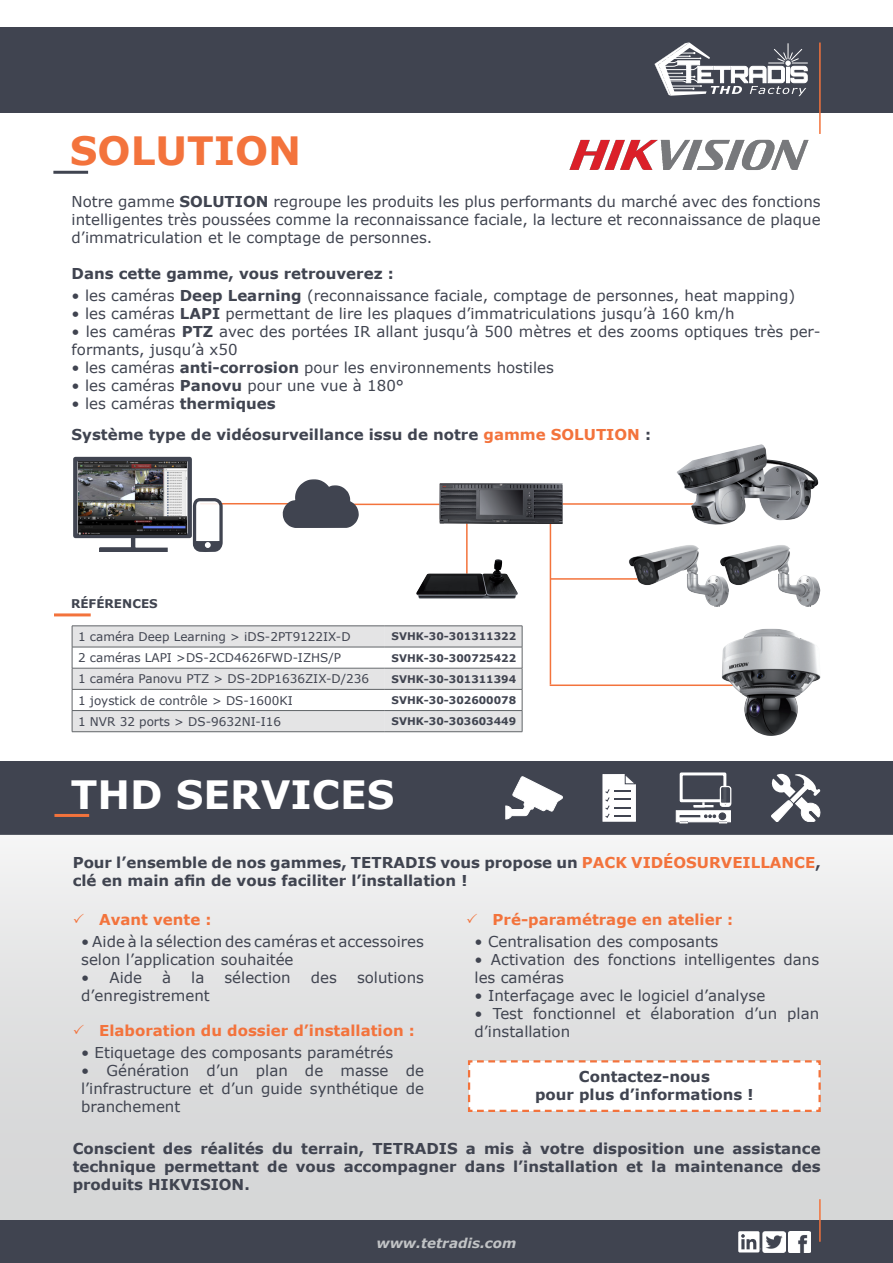
<style>
.page{position:relative;width:893px;height:1263px;background:#fff}
.page>*{position:absolute;margin:0;border:0;box-sizing:border-box;transform-origin:0 0}
.t1{font:700 39px "Verdana";color:#fff}
.t2{font:700 39px "Verdana";color:#f3733c}
.t3{font:15px/18px "Verdana";color:#404450}
.t4{font:700 15px/18px "Verdana";color:#404450}
.t5{font:700 15px "Verdana";color:#f3733c}
.t6{font:italic 700 13.5px "Verdana";color:#c1c3c5}
.t7{font:12px "Verdana";color:#404450}
.Titre_de_paragraphe{font:700 12px "Verdana";color:#404450}
.t8{font:700 10.5px "Verdana";color:#404450}
.s1{font-weight:700}
.s2{color:#f3733c}
.s3{color:#fff}
</style>
<div class="page">
<div style="left:0;top:761px;width:893px;height:73px;background:#404450"></div>
<div style="left:0;top:834px;width:893px;height:386px;background:linear-gradient(to bottom,#f1f2f2,#d1d2d3)"></div>
<hr style="left:53px;top:171px;width:35px;height:3px;background:#404450">
<svg style="left:506px;top:777px;width:56px;height:42px"></svg>
<svg style="left:602px;top:774px;width:34px;height:48px;background:#dedee1"></svg>
<div style="left:676px;top:810px;width:55px;height:12px;background:#fff;border:1px solid #fff"></div>
<div style="left:719px;top:813px;width:7px;height:7px;border:1px solid #404450;border-radius:50%"></div>
<svg style="left:680px;top:815px;width:47px;height:8px"></svg>
<div style="left:680px;top:815px;width:20px;height:2px;border:1px solid #404450"></div>
<div style="left:680px;top:772px;width:46px;height:30px;background:#404450;border:3px solid #fff"></div>
<svg style="left:691px;top:785px;width:41px;height:23px"></svg>
<svg style="left:771px;top:774px;width:49px;height:48px"></svg>
<hr style="left:54px;top:814px;width:35px;height:3px;background:#f3733c">
<hr style="left:550px;top:684px;width:211px;height:2px;background:#f3733c">
<hr style="left:557px;top:503px;width:156px;height:2px;background:#f3733c">
<hr style="left:550px;top:522px;width:1px;height:162px;background:#f3733c">
<hr style="left:550px;top:578px;width:109px;height:2px;background:#f3733c">
<svg style="left:72px;top:626px;width:451px;height:106px"></svg>
<hr style="left:72px;top:731px;width:312px;height:1px;background:#606467">
<hr style="left:384px;top:731px;width:138px;height:1px;background:#606467">
<hr style="left:54px;top:613px;width:37px;height:3px;background:#f3733c">
<img style="left:722px;top:629px;width:98px;height:107px">
<img style="left:629px;top:545px;width:91px;height:62px">
<img style="left:720px;top:545px;width:100px;height:62px">
<img style="left:677px;top:444px;width:141px;height:81px">
<hr style="left:466px;top:522px;width:2px;height:52px;background:#f3733c">
<img style="left:416px;top:559px;width:102px;height:39px">
<hr style="left:345px;top:504px;width:101px;height:1px;background:#f3733c">
<hr style="left:200px;top:503px;width:120px;height:1px;background:#f3733c">
<svg style="left:95px;top:538px;width:77px;height:14px"></svg>
<svg style="left:73px;top:457px;width:119px;height:81px;background:#474b55"></svg>
<img style="left:78px;top:461px;width:109px;height:73px">
<svg style="left:191px;top:496px;width:33px;height:56px"></svg>
<svg style="left:282px;top:479px;width:77px;height:49px"></svg>
<img style="left:439px;top:483px;width:124px;height:41px">
<div style="left:0;top:1220px;width:893px;height:43px;background:#404450"></div>
<hr style="left:819px;top:1199px;width:2px;height:43px;background:#f3733c">
<svg style="left:738px;top:1231px;width:23px;height:21px"></svg>
<img style="left:762px;top:1231px;width:23px;height:21px">
<img style="left:789px;top:1231px;width:21px;height:21px">
<svg style="left:467px;top:1059px;width:355px;height:54px"></svg>
<img style="left:570px;top:139px;width:238px;height:31px">
<div style="left:0;top:28px;width:893px;height:85px;background:#404450"></div>
<hr style="left:819px;top:43px;width:2px;height:91px;background:#f3733c">
<svg style="left:654px;top:43px;width:153px;height:53px"></svg>
<svg style="left:74px;top:913px;width:10px;height:10px"></svg>
<svg style="left:467px;top:913px;width:10px;height:10px"></svg>
<svg style="left:74px;top:1024px;width:10px;height:10px"></svg>
<p class="t2" style="left:70px;top:123px;width:233px">SOLUTION</p>
<p class="t3" style="left:72px;top:192px;width:751px;text-align:justify">Notre gamme <span class="s1">SOLUTION</span> regroupe les produits les plus performants du marché avec des fonctions intelligentes très poussées comme la reconnaissance faciale, la lecture et reconnaissance de plaque d’immatriculation et le comptage de personnes.</p>
<p class="t4" style="left:72px;top:264px;width:324px">Dans cette gamme, vous retrouverez :</p>
<p class="t3" style="left:72px;top:286px;width:725px">• les caméras <span class="s1">Deep Learning</span> (reconnaissance faciale, comptage de personnes, heat mapping)</p>
<p class="t3" style="left:72px;top:304px;width:665px">• les caméras <span class="s1">LAPI</span> permettant de lire les plaques d’immatriculations jusqu’à 160 km/h</p>
<p class="t3" style="left:72px;top:322px;width:751px">• les caméras <span class="s1">PTZ</span> avec des portées IR allant jusqu’à 500 mètres et des zooms optiques très per&shy;formants, jusqu’à x50</p>
<p class="t3" style="left:72px;top:358px;width:484px">• les caméras <span class="s1">anti-corrosion</span> pour les environnements hostiles</p>
<p class="t3" style="left:72px;top:376px;width:334px">• les caméras <span class="s1">Panovu</span> pour une vue à 180°</p>
<p class="t3" style="left:72px;top:394px;width:206px">• les caméras <span class="s1">thermiques</span></p>
<p class="t4" style="left:72px;top:425px;width:581px">Système type de vidéosurveillance issu de notre <span class="s2">gamme SOLUTION</span> :</p>
<p class="Titre_de_paragraphe" style="left:71px;top:595px;width:88px">RÉFÉRENCES</p>
<p class="t7" style="left:78px;top:628px;width:274px">1 caméra Deep Learning &gt; iDS-2PT9122IX-D</p>
<p class="t8" style="left:392px;top:629px;width:126px">SVHK-30-301311322</p>
<p class="t7" style="left:78px;top:650px;width:274px">2 caméras LAPI &gt;DS-2CD4626FWD-IZHS/P<span class="s3">N</span></p>
<p class="t8" style="left:392px;top:650px;width:126px">SVHK-30-300725422</p>
<p class="t7" style="left:78px;top:671px;width:293px">1 caméra Panovu PTZ &gt; DS-2DP1636ZIX-D/236</p>
<p class="t8" style="left:392px;top:671px;width:126px">SVHK-30-301311394</p>
<p class="t7" style="left:78px;top:692px;width:216px">1 joystick de contrôle &gt; DS-1600KI</p>
<p class="t8" style="left:392px;top:693px;width:126px">SVHK-30-302600078</p>
<p class="t7" style="left:78px;top:713px;width:205px">1 NVR 32 ports &gt; DS-9632NI-I16</p>
<p class="t8" style="left:392px;top:714px;width:126px">SVHK-30-303603449</p>
<p class="t1" style="left:71px;top:767px;width:325px">THD SERVICES</p>
<p class="t4" style="left:73px;top:853px;width:750px">Pour l’ensemble de nos gammes, TETRADIS vous propose un <span class="s2">PACK VIDÉOSURVEILLANCE</span>, clé en main afin de vous faciliter l’installation !</p>
<p class="t5" style="left:99px;top:909px;width:114px">Avant vente :</p>
<p class="t3" style="left:81px;top:932px;width:344px">• Aide à la sélection des caméras et accessoires selon l’application souhaitée</p>
<p class="t3" style="left:81px;top:968px;width:62px">• Aide</p>
<p class="t3" style="left:162px;top:968px;width:11px">à</p>
<p class="t3" style="left:191px;top:968px;width:15px">la</p>
<p class="t3" style="left:224px;top:968px;width:68px">sélection</p>
<p class="t3" style="left:311px;top:968px;width:28px">des</p>
<p class="t3" style="left:357px;top:968px;width:68px">solutions</p>
<p class="t3" style="left:81px;top:986px;width:130px">d’enregistrement</p>
<p class="t5" style="left:493px;top:909px;width:242px">Pré-paramétrage en atelier :</p>
<p class="t3" style="left:475px;top:932px;width:245px">• Centralisation des composants</p>
<p class="t3" style="left:475px;top:950px;width:346px">• Activation des fonctions intelligentes dans les caméras</p>
<p class="t3" style="left:475px;top:986px;width:292px">• Interfaçage avec le logiciel d’analyse</p>
<p class="t3" style="left:475px;top:1004px;width:346px">• Test fonctionnel et élaboration d’un plan</p>
<p class="t5" style="left:99px;top:1020px;width:317px">Elaboration du dossier d’installation :</p>
<p class="t3" style="left:475px;top:1022px;width:97px">d’installation</p>
<p class="t3" style="left:81px;top:1043px;width:313px">• Etiquetage des composants paramétrés</p>
<p class="t3" style="left:81px;top:1061px;width:344px;text-align:justify">• Génération d’un plan de masse de l’infrastructure et d’un guide synthétique de branchement</p>
<p class="t4" style="left:579px;top:1068px;width:133px">Contactez-nous</p>
<p class="t4" style="left:535px;top:1086px;width:220px">pour plus d’informations !</p>
<p class="t4" style="left:73px;top:1139px;width:750px;text-align:justify">Conscient des réalités du terrain, TETRADIS a mis à votre disposition une assistance technique permettant de vous accompagner dans l’installation et la maintenance des produits HIKVISION.</p>
<p class="t6" style="left:376px;top:1233px;width:141px">www.tetradis.com</p>
</div>
